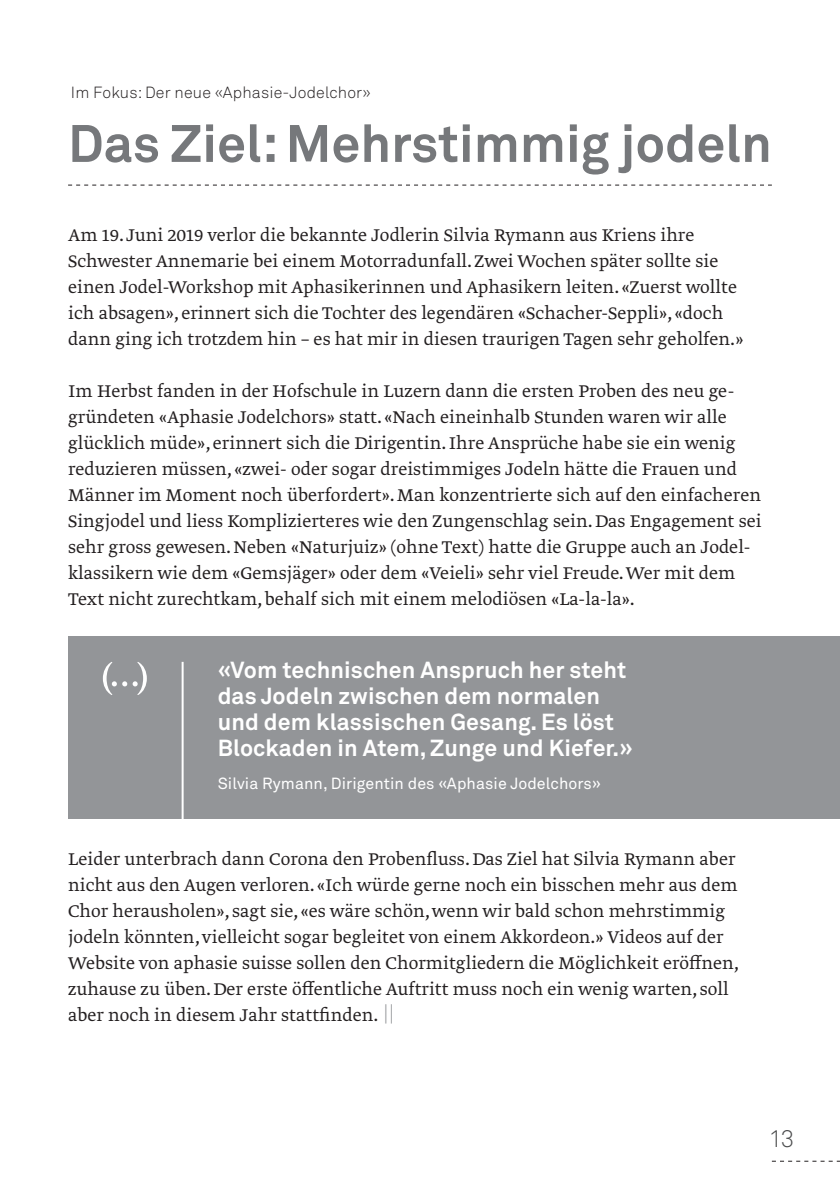
<style>
.page{position:relative;width:840px;height:1191px;background:#fff}
.page>*{position:absolute;margin:0;border:0;box-sizing:border-box;transform-origin:0 0}
.t1{font:700 52px "Akkurat";color:#76787b}
.t2{font:300 24px "Akkurat";color:#4b4c4d}
.t3{font:700 23px/26px "Akkurat";letter-spacing:.005em;color:#fff}
.t4{font:300 20px/26px "Greta Text";letter-spacing:.005em;color:#231f20}
.t5{font:16px "Akkurat";letter-spacing:.005em;color:#fff}
.t6{font:300 16px "Akkurat";letter-spacing:.01em;color:#231f20}
.s1{font-family:"Akkurat";font-size:22px;color:#939598}
</style>
<div class="page">
<svg style="left:772px;top:1160px;width:67px;height:1px"></svg>
<svg style="left:68px;top:185px;width:703px;height:1px"></svg>
<div style="left:68px;top:637px;width:771px;height:182px;background:#939598"></div>
<hr style="left:181px;top:662px;width:2px;height:169px;background:#fff">
<svg style="left:103px;top:662px;width:44px;height:33px"></svg>
<p class="t6" style="left:71px;top:82px;width:301px">Im Fokus: Der neue «Aphasie-Jodelchor»</p>
<h1 class="t1" style="left:68px;top:111px;width:704px">Das Ziel: Mehrstimmig jodeln</h1>
<p class="t4" style="left:68px;top:223px;width:676px">Am 19. Juni 2019 verlor die bekannte Jodlerin Silvia Rymann aus Kriens ihre Schwester Annemarie bei einem Motorradunfall. Zwei Wochen später sollte sie einen Jodel-Workshop mit Aphasikerinnen und Aphasikern leiten. «Zuerst wollte ich absagen», erinnert sich die Tochter des legendären «Schacher-Seppli», «doch dann ging ich trotzdem hin – es hat mir in diesen traurigen Tagen sehr geholfen.»</p>
<p class="t4" style="left:68px;top:379px;width:694px">Im Herbst fanden in der Hofschule in Luzern dann die ersten Proben des neu ge&shy;gründeten «Aphasie Jodelchors» statt. «Nach eineinhalb Stunden waren wir alle glücklich müde», erinnert sich die Dirigentin. Ihre Ansprüche habe sie ein wenig reduzieren müssen, «zwei- oder sogar dreistimmiges Jodeln hätte die Frauen und Männer im Moment noch überfordert». Man konzentrierte sich auf den einfacheren Singjodel und liess Komplizierteres wie den Zungenschlag sein. Das Engagement sei sehr gross gewesen. Neben «Naturjuiz» (ohne Text) hatte die Gruppe auch an Jodel&shy;klassikern wie dem «Gemsjäger» oder dem «Veieli» sehr viel Freude. Wer mit dem Text nicht zurechtkam, behalf sich mit einem melodiösen «La-la-la».</p>
<p class="t3" style="left:217px;top:656px;width:416px">«Vom technischen Anspruch her steht das Jodeln zwischen dem normalen und dem klassischen Gesang. Es löst Blockaden in Atem, Zunge und Kiefer.»</p>
<p class="t5" style="left:217px;top:773px;width:384px">Silvia Rymann, Dirigentin des «Aphasie Jodelchors»</p>
<p class="t4" style="left:68px;top:847px;width:672px">Leider unterbrach dann Corona den Probenfluss. Das Ziel hat Silvia Rymann aber nicht aus den Augen verloren. «Ich würde gerne noch ein bisschen mehr aus dem Chor herausholen», sagt sie, «es wäre schön, wenn wir bald schon mehrstimmig jodeln könnten, vielleicht sogar begleitet von einem Akkordeon.» Videos auf der Website von aphasie suisse sollen den Chormitgliedern die Möglichkeit eröffnen, zuhause zu üben. Der erste öffentliche Auftritt muss noch ein wenig warten, soll aber noch in diesem Jahr stattfinden. <span class="s1">||</span></p>
<p class="t2" style="left:768px;top:1123px;width:27px">13</p>
</div>
